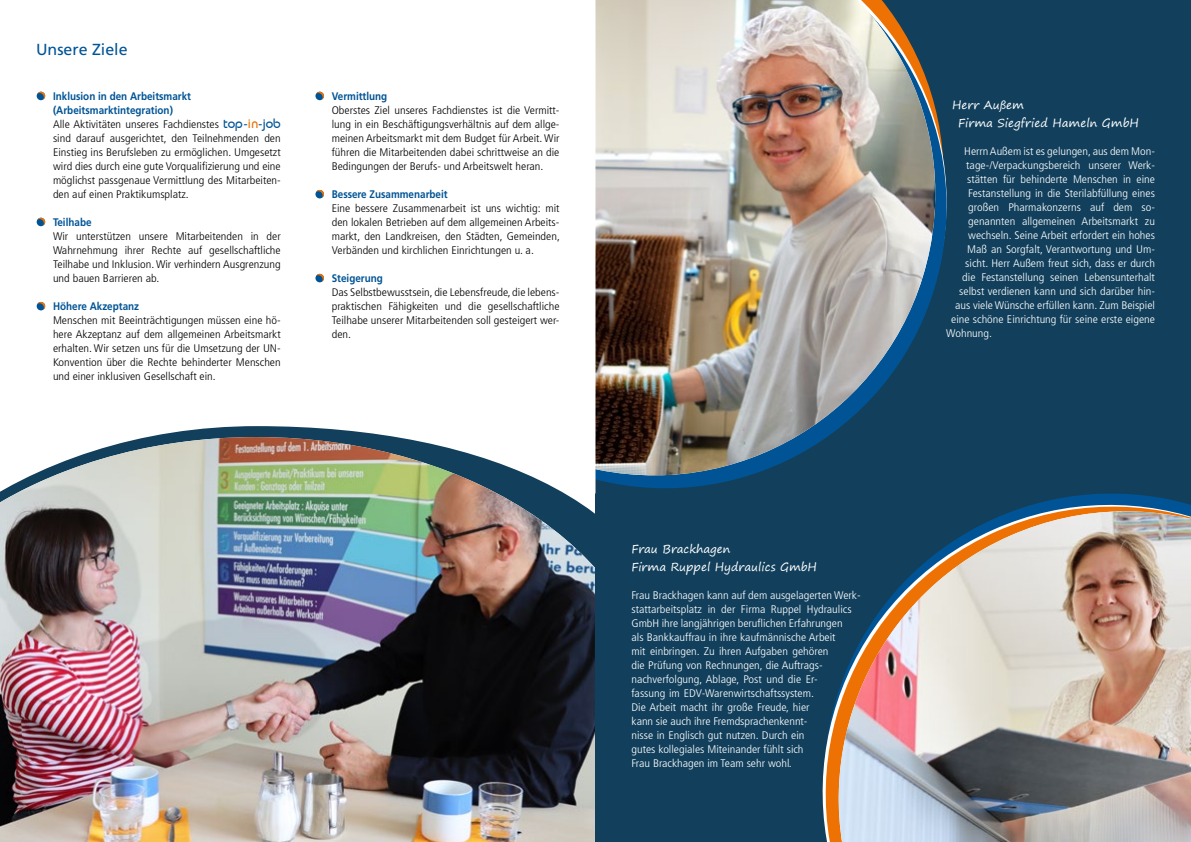
<style>
.page{position:relative;width:1191px;height:842px;background:#fff}
.page>*{position:absolute;margin:0;border:0;box-sizing:border-box;transform-origin:0 0}
.t1{font:16px "Frutiger LT Pro";color:#005496}
.t2{font:11.5px/18px "Segoe Print";color:#fff}
.t3{font:300 condensed 11px/14px "Frutiger LT Pro";color:#000;text-align:justify;scale:1.1 1}
.t4{font:300 condensed 11px/14px "Frutiger LT Pro";color:#fff;scale:1.1 1}
.t5{font:700 11px "Frutiger LT Pro";color:#005496;scale:.9 1}
.s1{font-weight:700;font-stretch:normal;color:#005496}
.s2{font-family:"Bimini Normal";font-weight:400;font-stretch:normal;font-size:13.5px;color:#005496}
.s3{font-family:"Bimini Normal";font-weight:400;font-stretch:normal;font-size:13.5px;color:#ee7203}
</style>
<div class="page">
<img style="left:0;top:493px;width:595px;height:349px">
<div style="left:595px;top:0;width:596px;height:842px;background:#12405c"></div>
<svg style="left:359px;top:500px;width:236px;height:13px;background:#79897b"></svg>
<img style="left:412px;top:0;width:535px;height:500px">
<svg style="left:0;top:0;width:595px;height:493px"></svg>
<svg style="left:784px;top:454px;width:163px;height:11px"></svg>
<svg style="left:786px;top:467px;width:161px;height:33px"></svg>
<svg style="left:799px;top:472px;width:392px;height:370px"></svg>
<img style="left:837px;top:511px;width:354px;height:331px">
<svg style="left:37px;top:92px;width:8px;height:7px"></svg>
<svg style="left:316px;top:92px;width:8px;height:7px"></svg>
<svg style="left:37px;top:218px;width:8px;height:7px"></svg>
<svg style="left:37px;top:302px;width:8px;height:8px"></svg>
<svg style="left:316px;top:190px;width:8px;height:8px"></svg>
<svg style="left:316px;top:274px;width:8px;height:8px"></svg>
<h1 class="t1" style="left:36px;top:40px;width:93px">Unsere Ziele</h1>
<p class="t3" style="left:53px;top:89px;width:208px;text-align:left"><span class="s1">Inklusion in den Arbeitsmarkt (Arbeitsmarktintegration)<br></span>Alle Aktivitäten unseres Fachdienstes <span class="s2">top-</span><span class="s3">in</span><span class="s2">-job </span>sind darauf ausgerichtet, den Teilnehmenden den Einstieg ins Berufsleben zu ermöglichen. Umgesetzt wird dies durch eine gute Vorqualifizierung und eine möglichst passgenaue Vermittlung des Mitarbeiten&shy;den auf einen Praktikumsplatz.</p>
<p class="t5" style="left:53px;top:216px;width:44px">Teilhabe</p>
<p class="t3" style="left:53px;top:229px;width:208px">Wir unterstützen unsere Mitarbeitenden in der Wahrnehmung ihrer Rechte auf gesellschaftliche Teilhabe und Inklusion. Wir verhindern Ausgrenzung und bauen Barrieren ab.</p>
<p class="t5" style="left:53px;top:300px;width:97px">Höhere Akzeptanz</p>
<p class="t3" style="left:53px;top:313px;width:208px">Menschen mit Beeinträchtigungen müssen eine hö&shy;here Akzeptanz auf dem allgemeinen Arbeitsmarkt erhalten. Wir setzen uns für die Umsetzung der UN-Konvention über die Rechte behinderter Menschen und einer inklusiven Gesellschaft ein.</p>
<p class="t5" style="left:332px;top:90px;width:63px">Vermittlung</p>
<p class="t3" style="left:332px;top:103px;width:208px">Oberstes Ziel unseres Fachdienstes ist die Vermitt&shy;lung in ein Beschäftigungsverhältnis auf dem allge&shy;meinen Arbeitsmarkt mit dem Budget für Arbeit. Wir führen die Mitarbeitenden dabei schrittweise an die Bedingungen der Berufs- und Arbeitswelt heran.</p>
<p class="t5" style="left:332px;top:188px;width:130px">Bessere Zusammenarbeit</p>
<p class="t3" style="left:332px;top:201px;width:209px">Eine bessere Zusammenarbeit ist uns wichtig: mit den lokalen Betrieben auf dem allgemeinen Arbeits&shy;markt, den Landkreisen, den Städten, Gemeinden, Verbänden und kirchlichen Einrichtungen u. a.</p>
<p class="t5" style="left:332px;top:272px;width:58px">Steigerung</p>
<p class="t3" style="left:332px;top:285px;width:208px">Das Selbstbewusstsein, die Lebensfreude, die lebens&shy;praktischen Fähigkeiten und die gesellschaftliche Teilhabe unserer Mitarbeitenden soll gesteigert wer&shy;den.</p>
<p class="t2" style="left:631px;top:539px;width:187px">Frau Brackhagen<br>Firma Ruppel Hydraulics GmbH</p>
<p class="t4" style="left:631px;top:588px;width:210px">Frau Brackhagen kann auf dem ausgelagerten Werk&shy;stattarbeitsplatz in der Firma Ruppel Hydraulics GmbH ihre langjährigen beruflichen Erfahrungen<br>als Bankkauffrau in ihre kaufmännische Arbeit<br>mit einbringen. Zu ihren Aufgaben gehören<br>die Prüfung von Rechnungen, die Auftrags&shy;nachverfolgung, Ablage, Post und die Er-<br>fassung im EDV-Warenwirtschaftssystem.<br>Die Arbeit macht ihr große Freude, hier<br>kann sie auch ihre Fremdsprachenkennt-<br>nisse in Englisch gut nutzen. Durch ein<br>gutes kollegiales Miteinander fühlt sich<br>Frau Brackhagen im Team sehr wohl.</p>
<p class="t2" style="left:958px;top:95px;width:182px;text-indent:-6px">Herr Außem<br>Firma Siegfried Hameln GmbH</p>
<p class="t4" style="left:964px;top:144px;width:175px">Herrn Außem ist es gelungen, aus dem Mon-</p>
<p class="t4" style="left:966px;top:158px;width:173px">tage-/Verpackungsbereich unserer Werk-</p>
<p class="t4" style="left:967px;top:172px;width:172px">stätten für behinderte Menschen in eine</p>
<p class="t4" style="left:968px;top:186px;width:171px">Festanstellung in die Sterilabfüllung eines</p>
<p class="t4" style="left:968px;top:200px;width:171px">großen Pharmakonzerns auf dem so-</p>
<p class="t4" style="left:968px;top:214px;width:171px">genannten allgemeinen Arbeitsmarkt zu</p>
<p class="t4" style="left:968px;top:228px;width:171px">wechseln. Seine Arbeit erfordert ein hohes</p>
<p class="t4" style="left:967px;top:242px;width:172px">Maß an Sorgfalt, Verantwortung und Um-</p>
<p class="t4" style="left:965px;top:256px;width:174px">sicht. Herr Außem freut sich, dass er durch</p>
<p class="t4" style="left:962px;top:270px;width:177px">die Festanstellung seinen Lebensunterhalt</p>
<p class="t4" style="left:959px;top:284px;width:179px">selbst verdienen kann und sich darüber hin-</p>
<p class="t4" style="left:955px;top:298px;width:183px">aus viele Wünsche erfüllen kann. Zum Beispiel</p>
<p class="t4" style="left:951px;top:312px;width:187px">eine schöne Einrichtung für seine erste eigene</p>
<p class="t4" style="left:946px;top:326px;width:43px">Wohnung.</p>
</div>
